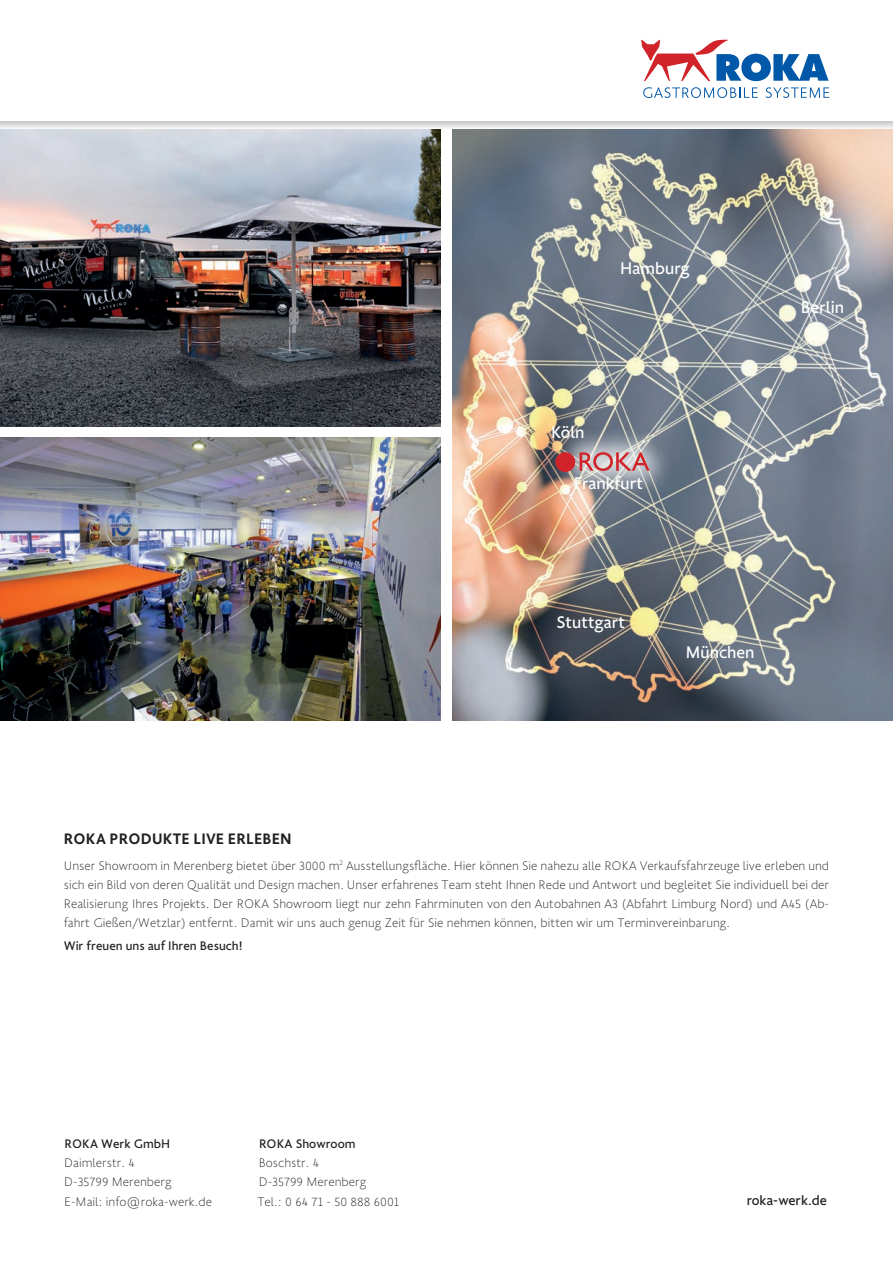
<style>
.page{position:relative;width:893px;height:1263px;background:#fff}
.page>*{position:absolute;margin:0;border:0;box-sizing:border-box;transform-origin:0 0}
.t1{font:18.3px "Golden Sans";color:#fff}
.t2{font:500 16.5px "Golden Sans";letter-spacing:.01em;color:#231f20}
.t3{font:15px "Golden Sans";color:#231f20}
.t4{font:200 13.5px/19.2px "Golden Sans";color:#231f20}
.t5{font:13.5px "Golden Sans";color:#231f20}
</style>
<div class="page">
<img style="left:0;top:129px;width:440px;height:297px">
<img style="left:453px;top:129px;width:440px;height:592px">
<div style="left:554px;top:427px;width:120px;height:69px;background:#fff;opacity:.75"></div>
<svg style="left:580px;top:452px;width:70px;height:19px"></svg>
<div style="left:555px;top:452px;width:20px;height:20px;background:#d1232a;border-radius:50%"></div>
<img style="left:0;top:437px;width:440px;height:284px">
<svg style="left:643px;top:87px;width:115px;height:11px"></svg>
<svg style="left:766px;top:87px;width:63px;height:11px"></svg>
<svg style="left:641px;top:40px;width:187px;height:41px"></svg>
<svg style="left:0;top:121px;width:893px;height:7px;background:#dadbdd"></svg>
<p class="t2" style="left:64px;top:827px;width:229px">ROKA PRODUKTE LIVE ERLEBEN</p>
<h1 class="t1" style="left:620px;top:255px;width:71px">Hamburg</h1>
<h1 class="t1" style="left:551px;top:419px;width:35px">Köln</h1>
<h1 class="t1" style="left:574px;top:470px;width:71px">Frankfurt</h1>
<h1 class="t1" style="left:801px;top:294px;width:45px">Berlin</h1>
<h1 class="t1" style="left:556px;top:609px;width:70px">Stuttgart</h1>
<h1 class="t1" style="left:685px;top:639px;width:71px">München</h1>
<p class="t4" style="left:64px;top:855px;width:767px;text-align:justify">Unser Showroom in Merenberg bietet über 3000 m<sup>2</sup> Ausstellungsfläche. Hier können Sie nahezu alle ROKA Verkaufsfahrzeuge live erleben und sich ein Bild von deren Qualität und Design machen. Unser erfahrenes Team steht Ihnen Rede und Antwort und begleitet Sie individuell bei der Realisierung Ihres Projekts. Der ROKA Showroom liegt nur zehn Fahrminuten von den Autobahnen A3 (Abfahrt Limburg Nord) und A45 (Ab&shy;fahrt Gießen/Wetzlar) entfernt. Damit wir uns auch genug Zeit für Sie nehmen können, bitten wir um Terminvereinbarung.</p>
<p class="t5" style="left:64px;top:936px;width:180px">Wir freuen uns auf Ihren Besuch!</p>
<p class="t5" style="left:64px;top:1134px;width:107px">ROKA Werk GmbH</p>
<p class="t4" style="left:64px;top:1152px;width:149px">Daimlerstr. 4<br>D-35799 Merenberg<br>E-Mail: info@roka-werk.de</p>
<p class="t5" style="left:259px;top:1134px;width:98px">ROKA Showroom</p>
<p class="t4" style="left:257px;top:1152px;width:143px">Boschstr. 4<br>D-35799 Merenberg<br>Tel.: 0 64 71 - 50 888 6001</p>
<p class="t3" style="left:747px;top:1190px;width:82px">roka-werk.de</p>
</div>
